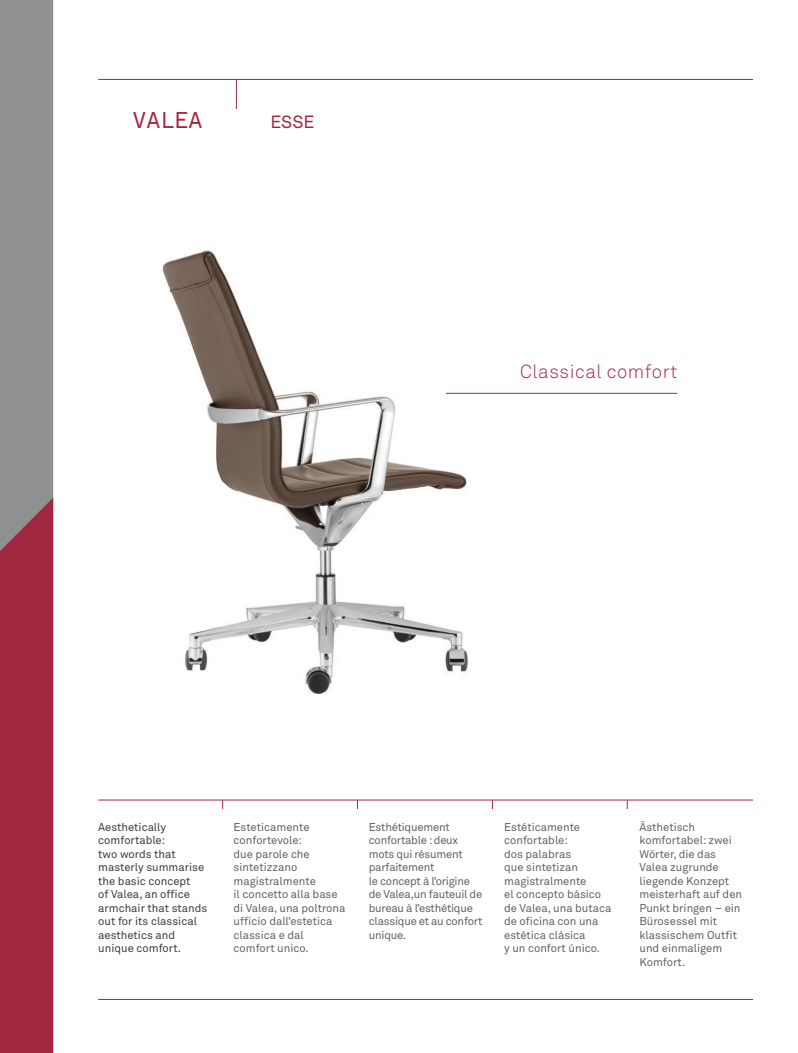
<style>
.page{position:relative;width:798px;height:1053px;background:#fff}
.page>*{position:absolute;margin:0;border:0;box-sizing:border-box;transform-origin:0 0}
.t1{font:22.5px "Akkurat Mono";color:#a22842}
.t2{font:300 18.75px "Akkurat";letter-spacing:.03em;color:#a22842}
.t3{font:17.5px "Akkurat";color:#a22842}
.t4{font:11.25px/13.5px "Akkurat";color:#636366}
.t5{font:11.25px/13.5px "Akkurat";color:#3e3e3f}
.t6{font:11.25px/13.5px "Akkurat";letter-spacing:-.02em;color:#636366}
</style>
<div class="page">
<img style="left:162px;top:250px;width:353px;height:444px">
<hr style="left:446px;top:393px;width:231px;height:1px;background:#a22842">
<hr style="left:98px;top:799px;width:654px;height:1px;background:#a22842">
<hr style="left:98px;top:999px;width:654px;height:1px;background:#a22842">
<hr style="left:98px;top:79px;width:654px;height:1px;background:#a22842">
<svg style="left:236px;top:80px;width:1px;height:29px"></svg>
<div style="left:0;top:0;width:53px;height:496px;background:#8e9091"></div>
<div style="left:0;top:496px;width:54px;height:556px;background:#a22842"></div>
<p class="t1" style="left:132px;top:107px;width:71px">VALEA</p>
<p class="t3" style="left:270px;top:111px;width:46px">ESSE</p>
<p class="t2" style="left:520px;top:360px;width:159px">Classical comfort</p>
<p class="t5" style="left:98px;top:820px;width:69px">Aesthetically comfortable:</p>
<p class="t5" style="left:98px;top:847px;width:110px">two words that masterly summarise the basic concept<br>of Valea, an office armchair that stands out for its classical aesthetics and unique comfort.</p>
<p class="t4" style="left:233px;top:820px;width:84px">Esteticamente confortevole: due parole che sintetizzano magistralmente</p>
<p class="t4" style="left:233px;top:887px;width:113px">il concetto alla base di Valea, una poltrona ufficio dall’estetica classica e dal comfort unico.</p>
<p class="t6" style="left:369px;top:820px;width:95px">Esthétiquement confortable : deux mots qui résument parfaitement</p>
<p class="t6" style="left:369px;top:874px;width:115px">le concept à l’origine de Valea,un fauteuil de bureau à l’esthétique classique et au confort unique.</p>
<p class="t4" style="left:504px;top:820px;width:84px">Estéticamente confortable: dos palabras que sintetizan magistralmente</p>
<p class="t4" style="left:504px;top:887px;width:109px">el concepto básico de Valea, una butaca de oficina con una estética clásica</p>
<p class="t4" style="left:504px;top:941px;width:97px">y un confort único.</p>
<p class="t4" style="left:639px;top:820px;width:104px">Ästhetisch komfortabel: zwei<br>Wörter, die das<br>Valea zugrunde liegende Konzept meisterhaft auf den<br>Punkt bringen – ein<br>Bürosessel mit klassischem Outfit und einmaligem<br>Komfort.</p>
</div>
